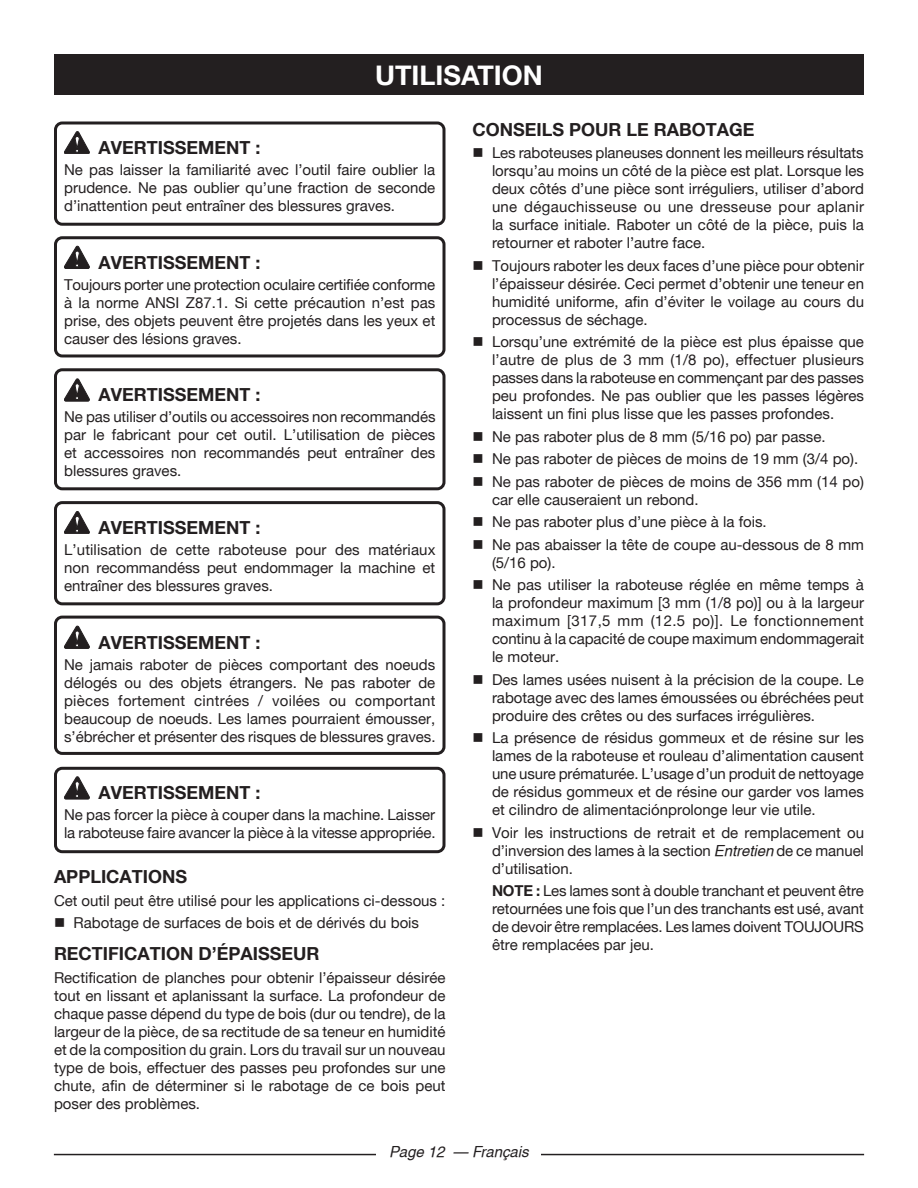
<style>
.page{position:relative;width:918px;height:1188px;background:#fff}
.page>*{position:absolute;margin:0;border:0;box-sizing:border-box;transform-origin:0 0}
.HEADING{font:700 27px "Helvetica Neue";color:#fff}
.Warning{font:700 18px "Helvetica Neue";color:#231f20}
.Heading_2{font:700 18px "Helvetica Neue";color:#231f20}
.bullets{font:15px/18px "Helvetica Neue";color:#231f20;text-align:justify}
.Warning_Text{font:15px/18px "Helvetica Neue";color:#231f20;text-align:justify}
.Body_text{font:15px/18px "Helvetica Neue";color:#231f20;text-align:justify}
.t1{font:italic 15px "Helvetica";color:#231f20}
.s1{font-family:"Helvetica";font-style:italic}
.s2{font-weight:700}
</style>
<div class="page">
<hr style="left:54px;top:1154px;width:810px;height:1px;background:#231f20">
<div style="left:377px;top:1142px;width:164px;height:19px;background:#fff"></div>
<div style="left:54px;top:54px;width:810px;height:40px;background:#231f20"></div>
<svg style="left:64px;top:131px;width:26px;height:23px"></svg>
<svg style="left:64px;top:246px;width:26px;height:23px"></svg>
<svg style="left:64px;top:379px;width:26px;height:22px"></svg>
<svg style="left:64px;top:511px;width:26px;height:23px"></svg>
<svg style="left:64px;top:626px;width:26px;height:23px"></svg>
<svg style="left:64px;top:777px;width:26px;height:22px"></svg>
<div style="left:54px;top:121px;width:392px;height:105px;border:3px solid #231f20;border-radius:7px"></div>
<div style="left:54px;top:236px;width:392px;height:121px;border:3px solid #231f20;border-radius:7px"></div>
<div style="left:54px;top:368px;width:392px;height:122px;border:3px solid #231f20;border-radius:7px"></div>
<div style="left:54px;top:501px;width:392px;height:104px;border:3px solid #231f20;border-radius:7px"></div>
<div style="left:54px;top:616px;width:392px;height:139px;border:3px solid #231f20;border-radius:7px"></div>
<div style="left:54px;top:767px;width:392px;height:86px;border:3px solid #231f20;border-radius:7px"></div>
<p class="HEADING" style="left:375px;top:58px;width:169px">UTILISATION</p>
<p class="Warning" style="left:99px;top:136px;width:164px">AVERTISSEMENT :</p>
<p class="Warning_Text" style="left:64px;top:160px;width:373px">Ne pas laisser la familiarité avec l’outil faire oublier la prudence. Ne pas oublier qu’une fraction de seconde d’inattention peut entraîner des blessures graves.</p>
<p class="Warning" style="left:99px;top:251px;width:164px">AVERTISSEMENT :</p>
<p class="Warning_Text" style="left:64px;top:275px;width:373px">Toujours porter une protection oculaire certifiée conforme à la norme ANSI Z87.1. Si cette précaution n’est pas prise, des objets peuvent être projetés dans les yeux et causer des lésions graves.</p>
<p class="Warning" style="left:99px;top:384px;width:164px">AVERTISSEMENT :</p>
<p class="Warning_Text" style="left:64px;top:408px;width:373px">Ne pas utiliser d’outils ou accessoires non recommandés par le fabricant pour cet outil. L’utilisation de pièces et accessoires non recommandés peut entraîner des blessures graves.</p>
<p class="Warning" style="left:99px;top:516px;width:164px">AVERTISSEMENT :</p>
<p class="Warning_Text" style="left:64px;top:540px;width:373px">L’utilisation de cette raboteuse pour des matériaux non recommandéss peut endommager la machine et entraîner des blessures graves.</p>
<p class="Warning" style="left:99px;top:631px;width:164px">AVERTISSEMENT :</p>
<p class="Warning_Text" style="left:64px;top:655px;width:373px">Ne jamais raboter de pièces comportant des noeuds délogés ou des objets étrangers. Ne pas raboter de pièces fortement cintrées / voilées ou comportant beaucoup de noeuds. Les lames pourraient émousser, s’ébrécher et présenter des risques de blessures graves.</p>
<p class="Warning" style="left:99px;top:782px;width:164px">AVERTISSEMENT :</p>
<p class="Warning_Text" style="left:64px;top:806px;width:373px">Ne pas forcer la pièce à couper dans la machine. Laisser la raboteuse faire avancer la pièce à la vitesse appropriée.</p>
<p class="Heading_2" style="left:54px;top:866px;width:135px">APPLICATIONS</p>
<p class="Body_text" style="left:54px;top:891px;width:393px">Cet outil peut être utilisé pour les applications ci-dessous :</p>
<p class="bullets" style="left:54px;top:914px;width:367px">■ Rabotage de surfaces de bois et de dérivés du bois</p>
<p class="Heading_2" style="left:54px;top:943px;width:267px">RECTIFICATION D’ÉPAISSEUR</p>
<p class="Body_text" style="left:54px;top:968px;width:393px">Rectification de planches pour obtenir l’épaisseur désirée tout en lissant et aplanissant la surface. La profondeur de chaque passe dépend du type de bois (dur ou tendre), de la largeur de la pièce, de sa rectitude de sa teneur en humidité et de la composition du grain. Lors du travail sur un nouveau type de bois, effectuer des passes peu profondes sur une chute, afin de déterminer si le rabotage de ce bois peut poser des problèmes.</p>
<p class="Heading_2" style="left:472px;top:118px;width:284px">CONSEILS POUR LE RABOTAGE</p>
<p class="bullets" style="left:492px;top:144px;width:374px;text-indent:-20px">■ Les raboteuses planeuses donnent les meilleurs résultats lorsqu’au moins un côté de la pièce est plat. Lorsque les deux côtés d’une pièce sont irréguliers, utiliser d’abord une dégauchisseuse ou une dresseuse pour aplanir la surface initiale. Raboter un côté de la pièce, puis la retourner et raboter l’autre face.</p>
<p class="bullets" style="left:492px;top:256px;width:374px;text-indent:-20px">■ Toujours raboter les deux faces d’une pièce pour obtenir l’épaisseur désirée. Ceci permet d’obtenir une teneur en humidité uniforme, afin d’éviter le voilage au cours du processus de séchage.</p>
<p class="bullets" style="left:492px;top:333px;width:374px;text-indent:-20px">■ Lorsqu’une extrémité de la pièce est plus épaisse que l’autre de plus de 3 mm (1/8 po), effectuer plusieurs passes dans la raboteuse en commençant par des passes peu profondes. Ne pas oublier que les passes légères laissent un fini plus lisse que les passes profondes.</p>
<p class="bullets" style="left:472px;top:427px;width:355px">■ Ne pas raboter plus de 8 mm (5/16 po) par passe.</p>
<p class="bullets" style="left:472px;top:450px;width:387px">■ Ne pas raboter de pièces de moins de 19 mm (3/4 po).</p>
<p class="bullets" style="left:492px;top:472px;width:374px;text-indent:-20px">■ Ne pas raboter de pièces de moins de 356 mm (14 po) car elle causeraient un rebond.</p>
<p class="bullets" style="left:472px;top:513px;width:296px">■ Ne pas raboter plus d’une pièce à la fois.</p>
<p class="bullets" style="left:492px;top:535px;width:374px;text-indent:-20px">■ Ne pas abaisser la tête de coupe au-dessous de 8 mm (5/16 po).</p>
<p class="bullets" style="left:492px;top:576px;width:374px;text-indent:-20px">■ Ne pas utiliser la raboteuse réglée en même temps à la profondeur maximum [3 mm (1/8 po)] ou à la largeur maximum [317,5 mm (12.5 po)]. Le fonctionnement continu à la capacité de coupe maximum endommagerait le moteur.</p>
<p class="bullets" style="left:492px;top:670px;width:374px;text-indent:-20px">■ Des lames usées nuisent à la précision de la coupe. Le rabotage avec des lames émoussées ou ébréchées peut produire des crêtes ou des surfaces irrégulières.</p>
<p class="bullets" style="left:492px;top:729px;width:374px;text-indent:-20px">■ La présence de résidus gommeux et de résine sur les lames de la raboteuse et rouleau d’alimentation causent une usure prématurée. L’usage d’un produit de nettoyage de résidus gommeux et de résine our garder vos lames et cilindro de alimentaciónprolonge leur vie utile.</p>
<p class="bullets" style="left:492px;top:823px;width:374px;text-indent:-20px">■ Voir les instructions de retrait et de remplacement ou d’inversion des lames à la section <span class="s1">Entretien</span> de ce manuel d’utilisation.</p>
<p class="bullets" style="left:492px;top:882px;width:373px"><span class="s2">NOTE :</span> Les lames sont à double tranchant et peuvent être retournées une fois que l’un des tranchants est usé, avant de devoir être remplacées. Les lames doivent TOUJOURS être remplacées par jeu.</p>
<p class="t1" style="left:389px;top:1143px;width:141px">Page 12 — Français</p>
</div>
